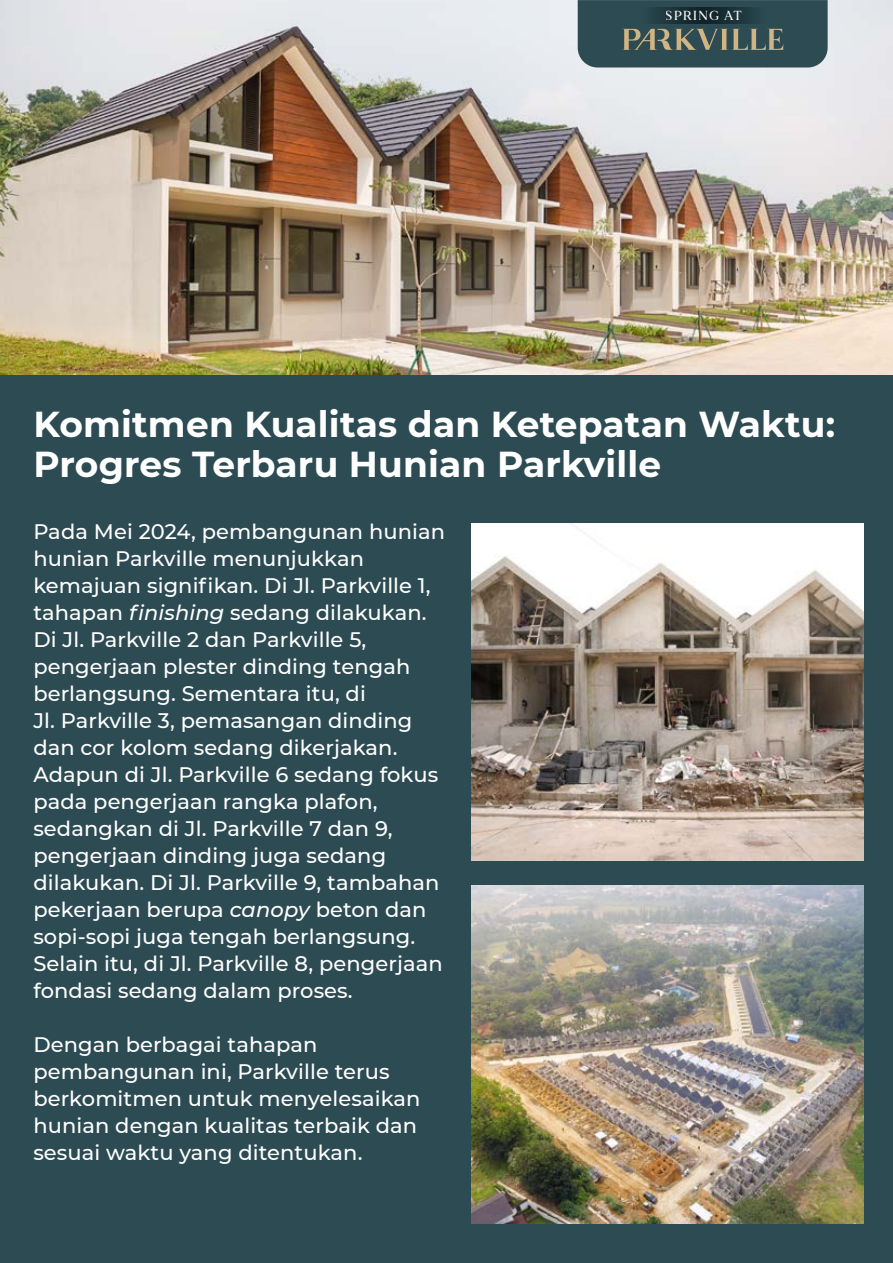
<style>
.page{position:relative;width:893px;height:1263px;background:#fff}
.page>*{position:absolute;margin:0;border:0;box-sizing:border-box;transform-origin:0 0}
.t1{font:700 36px/40.5px "Montserrat";letter-spacing:.005em;color:#fff}
.t2{font:500 21px/27px "Montserrat";letter-spacing:.005em;color:#fff}
.t3{font:500 13.05px "MADE Mirage";letter-spacing:.1em;color:#fff}
.s1{font-style:italic}
</style>
<div class="page">
<div style="left:0;top:317px;width:893px;height:946px;background:#2d4b53"></div>
<img style="left:0;top:0;width:893px;height:374px">
<svg style="left:578px;top:0;width:250px;height:67px;background:#3c5558"></svg>
<svg style="left:641px;top:7px;width:123px;height:16px;background:#1c343b"></svg>
<img style="left:471px;top:886px;width:392px;height:337px">
<img style="left:471px;top:523px;width:392px;height:337px">
<p class="t3" style="left:666px;top:7px;width:78px">SPRING AT</p>
<h1 class="t1" style="left:33px;top:402px;width:803px">Komitmen Kualitas dan Ketepatan Waktu:<br>Progres Terbaru Hunian Parkville</h1>
<p class="t2" style="left:33px;top:517px;width:413px">Pada Mei 2024, pembangunan hunian hunian Parkville menunjukkan kemajuan signifikan. Di Jl. Parkville 1, tahapan <span class="s1">finishing</span> sedang dilakukan.<br>Di Jl. Parkville 2 dan Parkville 5, pengerjaan plester dinding tengah berlangsung. Sementara itu, di<br>Jl. Parkville 3, pemasangan dinding dan cor kolom sedang dikerjakan.<br>Adapun di Jl. Parkville 6 sedang fokus pada pengerjaan rangka plafon, sedangkan di Jl. Parkville 7 dan 9, pengerjaan dinding juga sedang dilakukan. Di Jl. Parkville 9, tambahan pekerjaan berupa <span class="s1">canopy</span> beton dan sopi-sopi juga tengah berlangsung.<br>Selain itu, di Jl. Parkville 8, pengerjaan fondasi sedang dalam proses.</p>
<p class="t2" style="left:33px;top:1030px;width:389px">Dengan berbagai tahapan pembangunan ini, Parkville terus berkomitmen untuk menyelesaikan hunian dengan kualitas terbaik dan sesuai waktu yang ditentukan.</p>
</div>
